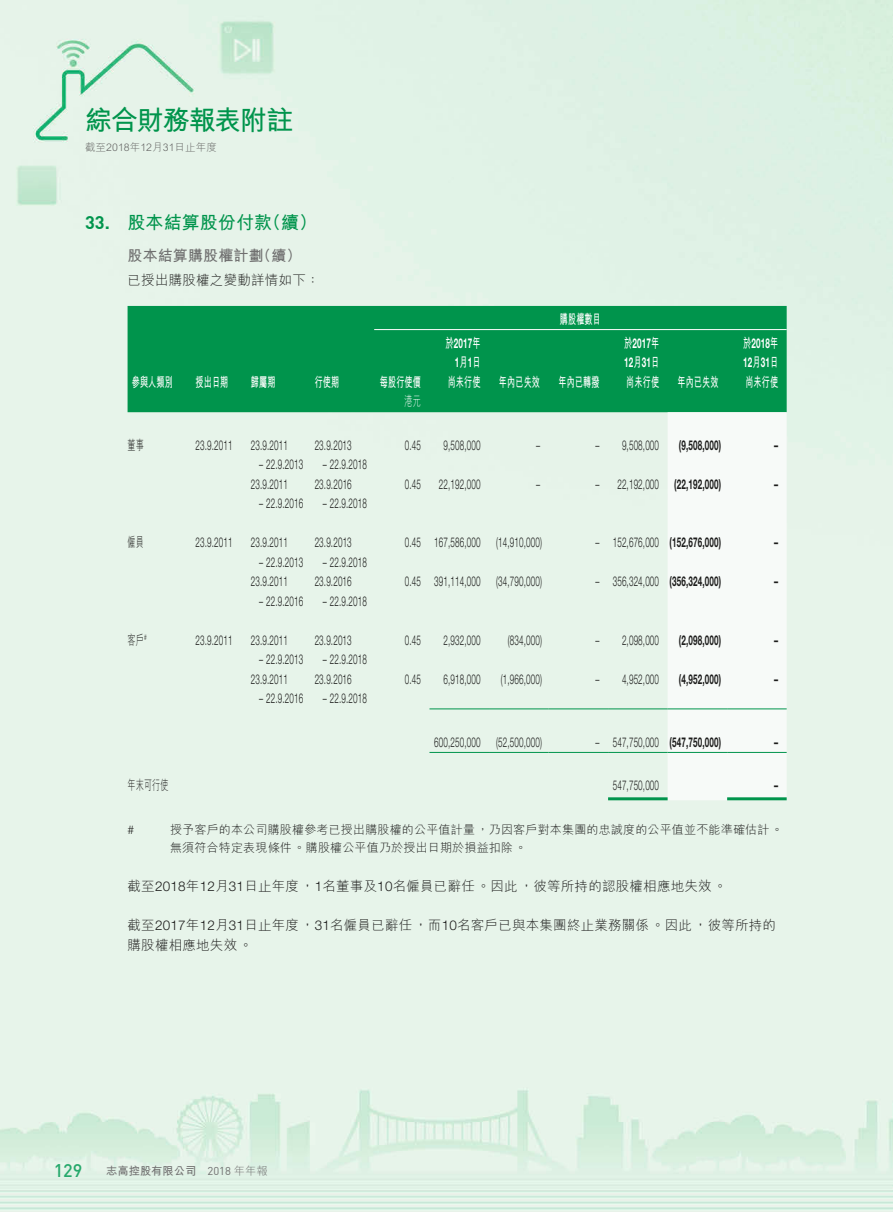
<style>
.page{position:relative;width:893px;height:1212px;background:#fff}
.page>*{position:absolute;margin:0;border:0;box-sizing:border-box;transform-origin:0 0}
.t1{font:700 27px "M Hei HK";letter-spacing:-.04em;color:#00944c}
.t2{font:700 18px "M Hei HK";letter-spacing:.005em;color:#00944c}
.t3{font:500 18px "DIN";color:#26a96c}
.t4{font:700 18px "DIN";color:#00944c}
.t5{font:700 15px "M Hei HK";letter-spacing:.01em;color:#6f6f6f}
.t6{font:300 13.5px "Helvetica Neue LT Std";letter-spacing:.015em;color:#1c1c1b;scale:.6 1}
.t7{font:300 13.5px/19.5px "M Hei HK";letter-spacing:.015em;color:#1c1c1b}
.t8{font:700 13.5px "Helvetica Neue LT Std";letter-spacing:.015em;color:#1c1c1b;scale:.6 1}
.t9{font:700 13.5px "M Hei HK";letter-spacing:.015em;color:#fff;scale:.6 1}
.t10{font:700 13.5px/19.5px "Helvetica Neue LT Std";letter-spacing:.015em;color:#fff;scale:.6 1}
.t11{font:300 13.5px "M Hei HK";letter-spacing:.015em;color:#1c1c1b;scale:.6 1}
.t12{font:300 13.5px "M Hei HK";color:#fff;scale:.6 1}
.t13{font:300 12px "M Hei HK";letter-spacing:.015em;color:#1c1c1b}
.t14{font:300 12px "Helvetica Neue LT Std";color:#1c1c1b}
.t15{font:700 11.25px "M Hei HK";color:#6f6f6f}
.t16{font:11.25px "DIN";color:#6f6f6f}
.t17{font:300 10.5px "M Hei HK";letter-spacing:.005em;color:#636362}
.t18{font:300 7.8px "Helvetica Neue LT Std";color:#1c1c1b;scale:.6 1}
.s1{font-family:"M Hei HK"}
.s2{font-family:"Helvetica Neue LT Std"}
.s3{font-family:"M Hei HK";font-weight:300}
</style>
<div class="page">
<img style="left:0;top:0;width:893px;height:1212px">
<div style="left:128px;top:306px;width:659px;height:106px;background:#00944c"></div>
<svg style="left:668px;top:412px;width:119px;height:388px"></svg>
<hr style="left:374px;top:329px;width:413px;height:1px;background:#fff">
<hr style="left:429px;top:708px;width:60px;height:1px;background:#00944c">
<hr style="left:489px;top:708px;width:60px;height:1px;background:#00944c">
<hr style="left:549px;top:708px;width:59px;height:1px;background:#00944c">
<hr style="left:608px;top:708px;width:60px;height:1px;background:#00944c">
<hr style="left:668px;top:708px;width:59px;height:1px;background:#00944c">
<hr style="left:727px;top:708px;width:60px;height:1px;background:#00944c">
<hr style="left:429px;top:752px;width:60px;height:1px;background:#00944c">
<hr style="left:489px;top:752px;width:60px;height:1px;background:#00944c">
<hr style="left:549px;top:752px;width:59px;height:1px;background:#00944c">
<hr style="left:608px;top:752px;width:60px;height:1px;background:#00944c">
<hr style="left:668px;top:752px;width:59px;height:1px;background:#00944c">
<hr style="left:727px;top:752px;width:60px;height:1px;background:#00944c">
<hr style="left:608px;top:797px;width:60px;height:3px;background:#00944c">
<hr style="left:727px;top:797px;width:60px;height:3px;background:#00944c">
<h1 class="t1" style="left:85px;top:101px;width:210px">綜合財務報表附註</h1>
<p class="t17" style="left:85px;top:140px;width:133px">截至2018年12月31日止年度</p>
<h2 class="t4" style="left:85px;top:210px;width:26px">33.</h2>
<h2 class="t2" style="left:128px;top:209px;width:146px">股本結算股份付款</h2>
<h2 class="t2" style="left:263px;top:209px;width:56px">（續(</h2>
<p class="t5" style="left:128px;top:245px;width:138px">股本結算購股權計劃</p>
<p class="t7" style="left:128px;top:269px;width:193px">已授出購股權之變動詳情如下：</p>
<p class="t5" style="left:256px;top:245px;width:47px">（續(</p>
<p class="t10" style="left:446px;top:333px;width:60px"><span class="s1">於</span>2017<span class="s1">年</span></p>
<p class="t9" style="left:455px;top:352px;width:44px">月<span class="s2">1</span> 日<span class="s2">1</span></p>
<p class="t9" style="left:132px;top:372px;width:70px">參與人類別</p>
<p class="t9" style="left:196px;top:372px;width:56px">授出日期</p>
<p class="t9" style="left:251px;top:372px;width:42px">歸屬期</p>
<p class="t9" style="left:315px;top:372px;width:42px">行使期</p>
<p class="t9" style="left:380px;top:372px;width:70px">每股行使價</p>
<p class="t9" style="left:448px;top:372px;width:56px">尚未行使</p>
<p class="t9" style="left:499px;top:372px;width:70px">年內已失效</p>
<p class="t12" style="left:405px;top:392px;width:29px">港元</p>
<p class="t11" style="left:128px;top:435px;width:29px">董事</p>
<p class="t6" style="left:196px;top:436px;width:63px">23.9.2011</p>
<p class="t6" style="left:251px;top:436px;width:63px">23.9.2011</p>
<p class="t6" style="left:315px;top:436px;width:63px">23.9.2013</p>
<p class="t6" style="left:405px;top:436px;width:28px">0.45</p>
<p class="t6" style="left:443px;top:436px;width:63px">9,508,000</p>
<p class="t6" style="left:536px;top:436px;width:8px">–</p>
<p class="t6" style="left:259px;top:456px;width:75px">– 22.9.2013</p>
<p class="t6" style="left:323px;top:456px;width:75px">– 22.9.2018</p>
<p class="t6" style="left:251px;top:475px;width:63px">23.9.2011</p>
<p class="t6" style="left:315px;top:475px;width:63px">23.9.2016</p>
<p class="t6" style="left:405px;top:475px;width:28px">0.45</p>
<p class="t6" style="left:439px;top:475px;width:71px">22,192,000</p>
<p class="t6" style="left:536px;top:475px;width:8px">–</p>
<p class="t6" style="left:259px;top:495px;width:75px">– 22.9.2016</p>
<p class="t6" style="left:323px;top:495px;width:75px">– 22.9.2018</p>
<p class="t11" style="left:128px;top:532px;width:29px">僱員</p>
<p class="t6" style="left:196px;top:534px;width:63px">23.9.2011</p>
<p class="t6" style="left:251px;top:534px;width:63px">23.9.2011</p>
<p class="t6" style="left:315px;top:534px;width:63px">23.9.2013</p>
<p class="t6" style="left:405px;top:534px;width:28px">0.45</p>
<p class="t6" style="left:434px;top:534px;width:79px">167,586,000</p>
<p class="t6" style="left:496px;top:534px;width:78px">)14,910,000(</p>
<p class="t6" style="left:259px;top:553px;width:75px">– 22.9.2013</p>
<p class="t6" style="left:323px;top:553px;width:75px">– 22.9.2018</p>
<p class="t6" style="left:251px;top:573px;width:63px">23.9.2011</p>
<p class="t6" style="left:315px;top:573px;width:63px">23.9.2016</p>
<p class="t6" style="left:405px;top:573px;width:28px">0.45</p>
<p class="t6" style="left:434px;top:573px;width:79px">391,114,000</p>
<p class="t6" style="left:496px;top:573px;width:78px">)34,790,000(</p>
<p class="t6" style="left:259px;top:592px;width:75px">– 22.9.2016</p>
<p class="t6" style="left:323px;top:592px;width:75px">– 22.9.2018</p>
<p class="t11" style="left:128px;top:630px;width:29px">客戶</p>
<p class="t18" style="left:144px;top:632px;width:6px">#</p>
<p class="t6" style="left:196px;top:631px;width:63px">23.9.2011</p>
<p class="t6" style="left:251px;top:631px;width:63px">23.9.2011</p>
<p class="t6" style="left:315px;top:631px;width:63px">23.9.2013</p>
<p class="t6" style="left:405px;top:631px;width:28px">0.45</p>
<p class="t6" style="left:443px;top:631px;width:63px">2,932,000</p>
<p class="t6" style="left:508px;top:631px;width:59px">)834,000(</p>
<p class="t6" style="left:259px;top:651px;width:75px">– 22.9.2013</p>
<p class="t6" style="left:323px;top:651px;width:75px">– 22.9.2018</p>
<p class="t6" style="left:251px;top:670px;width:63px">23.9.2011</p>
<p class="t6" style="left:315px;top:670px;width:63px">23.9.2016</p>
<p class="t6" style="left:405px;top:670px;width:28px">0.45</p>
<p class="t6" style="left:443px;top:670px;width:63px">6,918,000</p>
<p class="t6" style="left:501px;top:670px;width:70px">)1,966,000(</p>
<p class="t6" style="left:259px;top:690px;width:75px">– 22.9.2016</p>
<p class="t6" style="left:323px;top:690px;width:75px">– 22.9.2018</p>
<p class="t6" style="left:434px;top:733px;width:79px">600,250,000</p>
<p class="t6" style="left:496px;top:733px;width:78px">)52,500,000(</p>
<p class="t11" style="left:128px;top:776px;width:70px">年末可行使</p>
<p class="t9" style="left:560px;top:309px;width:70px">購股權數目</p>
<p class="t9" style="left:558px;top:372px;width:70px">年內已轉撥</p>
<p class="t10" style="left:624px;top:333px;width:60px"><span class="s1">於</span>2017<span class="s1">年<br></span>12<span class="s1">月</span>31<span class="s1">日</span></p>
<p class="t9" style="left:626px;top:372px;width:56px">尚未行使</p>
<p class="t9" style="left:678px;top:372px;width:70px">年內已失效</p>
<p class="t6" style="left:595px;top:436px;width:8px">–</p>
<p class="t6" style="left:595px;top:475px;width:8px">–</p>
<p class="t6" style="left:622px;top:436px;width:63px">9,508,000</p>
<p class="t6" style="left:617px;top:475px;width:71px">22,192,000</p>
<p class="t8" style="left:679px;top:436px;width:72px">)9,508,000(</p>
<p class="t8" style="left:674px;top:475px;width:80px">)22,192,000(</p>
<p class="t6" style="left:595px;top:534px;width:8px">–</p>
<p class="t6" style="left:595px;top:573px;width:8px">–</p>
<p class="t6" style="left:613px;top:534px;width:79px">152,676,000</p>
<p class="t6" style="left:613px;top:573px;width:79px">356,324,000</p>
<p class="t8" style="left:670px;top:534px;width:87px">)152,676,000(</p>
<p class="t8" style="left:670px;top:573px;width:87px">)356,324,000(</p>
<p class="t6" style="left:595px;top:631px;width:8px">–</p>
<p class="t6" style="left:595px;top:670px;width:8px">–</p>
<p class="t6" style="left:622px;top:631px;width:63px">2,098,000</p>
<p class="t6" style="left:622px;top:670px;width:63px">4,952,000</p>
<p class="t8" style="left:679px;top:631px;width:72px">)2,098,000(</p>
<p class="t8" style="left:679px;top:670px;width:72px">)4,952,000(</p>
<p class="t6" style="left:595px;top:733px;width:8px">–</p>
<p class="t6" style="left:613px;top:733px;width:79px">547,750,000</p>
<p class="t8" style="left:670px;top:733px;width:87px">)547,750,000(</p>
<p class="t6" style="left:613px;top:777px;width:79px">547,750,000</p>
<p class="t10" style="left:743px;top:333px;width:60px"><span class="s1">於</span>2018<span class="s1">年<br></span>12<span class="s1">月</span>31<span class="s1">日</span></p>
<p class="t9" style="left:745px;top:372px;width:56px">尚未行使</p>
<p class="t8" style="left:774px;top:436px;width:8px">–</p>
<p class="t8" style="left:774px;top:475px;width:8px">–</p>
<p class="t8" style="left:774px;top:534px;width:8px">–</p>
<p class="t8" style="left:774px;top:573px;width:8px">–</p>
<p class="t8" style="left:774px;top:631px;width:8px">–</p>
<p class="t8" style="left:774px;top:670px;width:8px">–</p>
<p class="t8" style="left:774px;top:733px;width:8px">–</p>
<p class="t8" style="left:774px;top:777px;width:8px">–</p>
<p class="t14" style="left:128px;top:823px;width:8px">#</p>
<p class="t13" style="left:170px;top:821px;width:614px">授予客戶的本公司購股權參考已授出購股權的公平值計量，乃因客戶對本集團的忠誠度的公平值並不能準確估計。</p>
<p class="t13" style="left:170px;top:839px;width:358px">無須符合特定表現條件。購股權公平值乃於授出日期於損益扣除。</p>
<p class="t7" style="left:128px;top:876px;width:601px">截至<span class="s2">2018</span>年<span class="s2">12</span>月<span class="s2">31</span>日止年度，<span class="s2">1</span>名董事及<span class="s2">10</span>名僱員已辭任。因此，彼等所持的認股權相應地失效。</p>
<p class="t7" style="left:128px;top:915px;width:650px">截至<span class="s2">2017</span>年<span class="s2">12</span>月<span class="s2">31</span>日止年度，<span class="s2">31</span>名僱員已辭任，而<span class="s2">10</span>名客戶已與本集團終止業務關係。因此，彼等所持的購股權相應地失效。</p>
<h2 class="t3" style="left:54px;top:1159px;width:30px">129</h2>
<p class="t15" style="left:106px;top:1162px;width:92px">志高控股有限公司</p>
<p class="t16" style="left:208px;top:1163px;width:62px">2018 <span class="s3">年年報</span></p>
</div>
